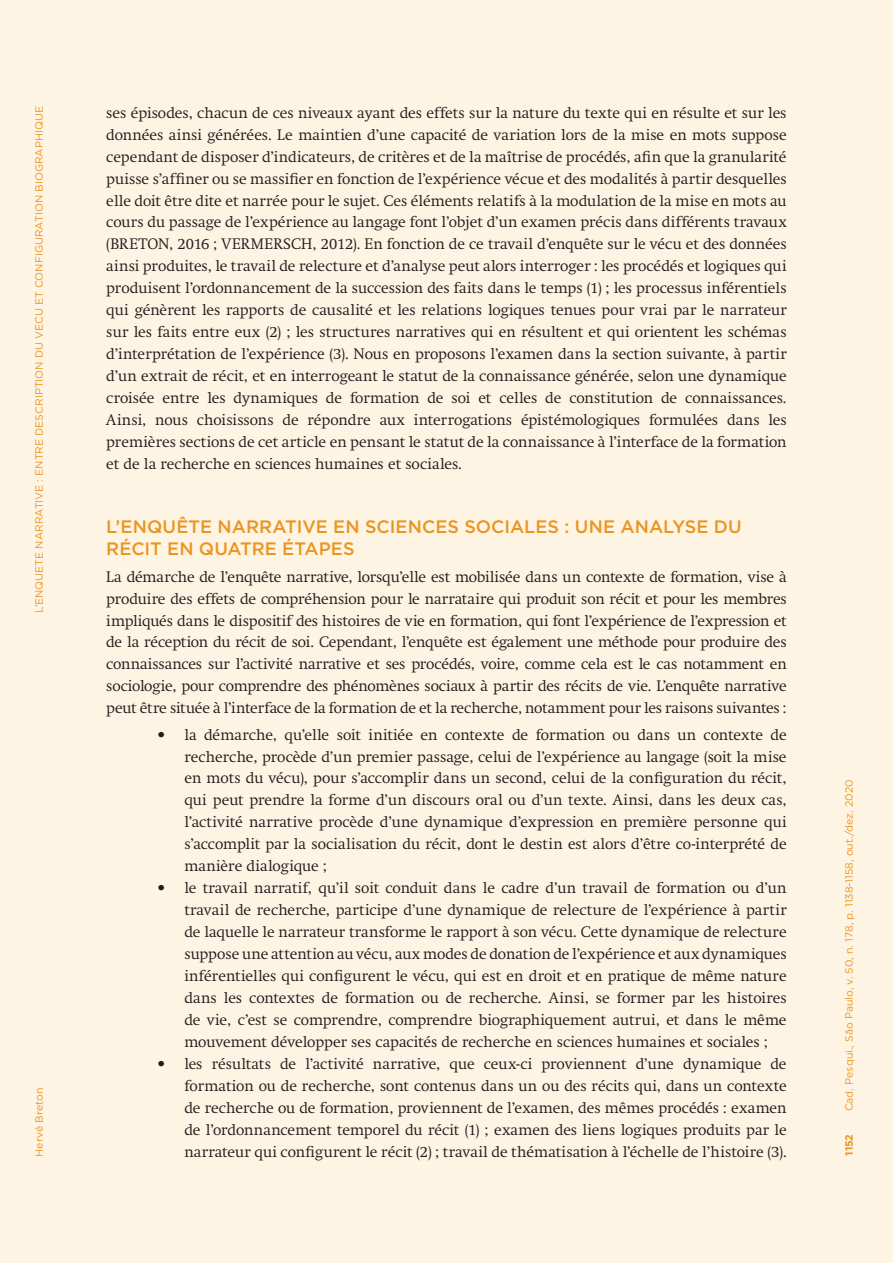
<style>
.page{position:relative;width:893px;height:1263px;background:#fef4e4}
.page>*{position:absolute;margin:0;border:0;box-sizing:border-box;transform-origin:0 0}
.subtitulo_1{font:500 18px/21.9px "Gotham HTF";color:#ec9c26}
.Texto_INGLES{font:300 15px/21.9px "Swift";letter-spacing:.005em;color:#231f20;text-align:justify}
.Texto_paragrafo_1_IN{font:300 15px/21.9px "Swift";letter-spacing:-.005em;color:#231f20;text-align:justify}
.t1{font:10.5px "Gotham HTF";color:#ec9c26}
.t2{font:700 10.5px "Gotham HTF";color:#ec9c26}
</style>
<div class="page">
<p class="t1" style="left:33px;top:613px;width:509px;rotate:-90deg">L’ENQUETE NARRATIVE : ENTRE DESCRIPTION DU VECU ET CONFIGURATION BIOGRAPHIQUE</p>
<p class="Texto_INGLES" style="left:106px;top:102px;width:682px">ses épisodes, chacun de ces niveaux ayant des effets sur la nature du texte qui en résulte et sur les données ainsi générées. Le maintien d’une capacité de variation lors de la mise en mots suppose cependant de disposer d’indicateurs, de critères et de la maîtrise de procédés, afin que la granularité puisse s’affiner ou se massifier en fonction de l’expérience vécue et des modalités à partir desquelles elle doit être dite et narrée pour le sujet. Ces éléments relatifs à la modulation de la mise en mots au cours du passage de l’expérience au langage font l’objet d’un examen précis dans différents travaux (BRETON, 2016 ; VERMERSCH, 2012). En fonction de ce travail d’enquête sur le vécu et des données ainsi produites, le travail de relecture et d’analyse peut alors interroger : les procédés et logiques qui produisent l’ordonnancement de la succession des faits dans le temps (1) ; les processus inférentiels qui génèrent les rapports de causalité et les relations logiques tenues pour vrai par le narrateur sur les faits entre eux (2) ; les structures narratives qui en résultent et qui orientent les schémas d’interprétation de l’expérience (3). Nous en proposons l’examen dans la section suivante, à partir d’un extrait de récit, et en interrogeant le statut de la connaissance générée, selon une dynamique croisée entre les dynamiques de formation de soi et celles de constitution de connaissances.<br>Ainsi, nous choisissons de répondre aux interrogations épistémologiques formulées dans les premières sections de cet article en pensant le statut de la connaissance à l’interface de la formation et de la recherche en sciences humaines et sociales.</p>
<p class="subtitulo_1" style="left:106px;top:516px;width:637px">L’ENQUÊTE NARRATIVE EN SCIENCES SOCIALES : UNE ANALYSE DU<br>RÉCIT EN QUATRE ÉTAPES</p>
<p class="Texto_paragrafo_1_IN" style="left:106px;top:566px;width:682px">La démarche de l’enquête narrative, lorsqu’elle est mobilisée dans un contexte de formation, vise à produire des effets de compréhension pour le narrataire qui produit son récit et pour les membres impliqués dans le dispositif des histoires de vie en formation, qui font l’expérience de l’expression et de la réception du récit de soi. Cependant, l’enquête est également une méthode pour produire des connaissances sur l’activité narrative et ses procédés, voire, comme cela est le cas notamment en sociologie, pour comprendre des phénomènes sociaux à partir des récits de vie. L’enquête narrative peut être située à l’interface de la formation de et la recherche, notamment pour les raisons suivantes :</p>
<p class="Texto_INGLES" style="left:184px;top:723px;width:604px;text-indent:-27px">• la démarche, qu’elle soit initiée en contexte de formation ou dans un contexte de recherche, procède d’un premier passage, celui de l’expérience au langage (soit la mise en mots du vécu), pour s’accomplir dans un second, celui de la configuration du récit, qui peut prendre la forme d’un discours oral ou d’un texte. Ainsi, dans les deux cas, l’activité narrative procède d’une dynamique d’expression en première personne qui s’accomplit par la socialisation du récit, dont le destin est alors d’être co-interprété de manière dialogique ;</p>
<p class="Texto_INGLES" style="left:184px;top:877px;width:604px;text-indent:-27px">• le travail narratif, qu’il soit conduit dans le cadre d’un travail de formation ou d’un travail de recherche, participe d’une dynamique de relecture de l’expérience à partir de laquelle le narrateur transforme le rapport à son vécu. Cette dynamique de relecture suppose une attention au vécu, aux modes de donation de l’expérience et aux dynamiques inférentielles qui configurent le vécu, qui est en droit et en pratique de même nature dans les contextes de formation ou de recherche. Ainsi, se former par les histoires de vie, c’est se comprendre, comprendre biographiquement autrui, et dans le même mouvement développer ses capacités de recherche en sciences humaines et sociales ;</p>
<p class="Texto_INGLES" style="left:184px;top:1053px;width:604px;text-indent:-27px">• les résultats de l’activité narrative, que ceux-ci proviennent d’une dynamique de formation ou de recherche, sont contenus dans un ou des récits qui, dans un contexte de recherche ou de formation, proviennent de l’examen, des mêmes procédés : examen de l’ordonnancement temporel du récit (1) ; examen des liens logiques produits par le narrateur qui configurent le récit (2) ; travail de thématisation à l’échelle de l’histoire (3).</p>
<p class="t1" style="left:33px;top:1157px;width:71px;rotate:-90deg">Hervé Breton</p>
<p class="t1" style="left:843px;top:1111px;width:333px;rotate:-90deg">Cad. Pesqui., São Paulo, v. 50, n. 178, p. 1138-1158, out./dez. 2020</p>
<p class="t2" style="left:843px;top:1155px;width:23px;rotate:-90deg">1152</p>
</div>
